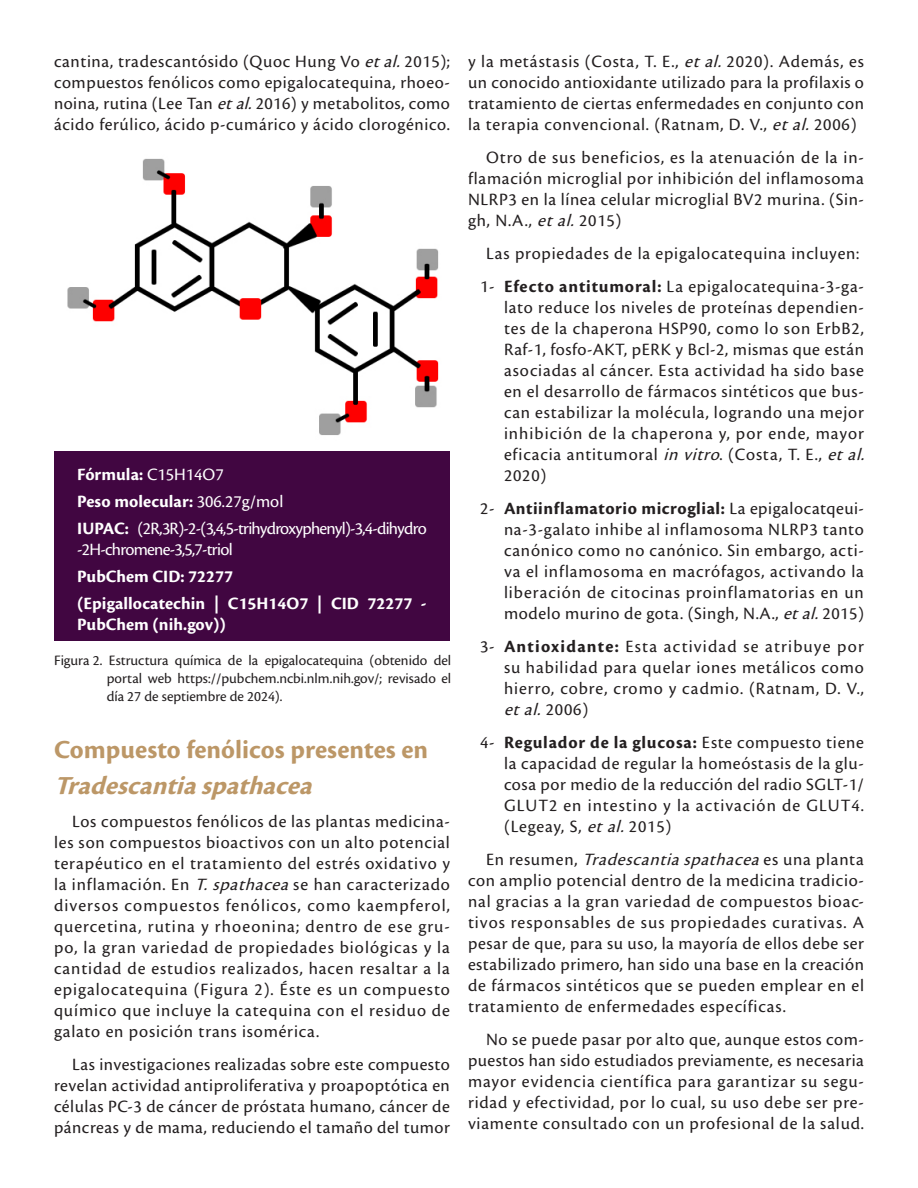
<style>
.page{position:relative;width:918px;height:1188px;background:#fff}
.page>*{position:absolute;margin:0;border:0;box-sizing:border-box;transform-origin:0 0}
.Título_1{font:700 27px "Cronos Pro";color:#bc9767}
.Título_1-2{font:italic 700 27px "Cronos Pro";color:#bc9767}
.Texto_independiente{font:18px/21px "Cronos Pro";letter-spacing:.045em;color:#231f20;text-align:justify}
.Texto_independiente-2{font:700 18px/21px "Cronos Pro";color:#fff}
.Texto_independiente-3{font:18px/21px "Cronos Pro";letter-spacing:-.04em;color:#fff}
.t1{font:15px/18px "Cronos Pro";color:#231f20;text-align:justify}
.s1{font-style:italic}
.s2{font-weight:400}
.s3{font-weight:700}
</style>
<div class="page">
<div style="left:54px;top:136px;width:396px;height:505px;background:#410641"></div>
<img style="left:54px;top:136px;width:396px;height:314px">
<p class="Texto_independiente" style="left:54px;top:51px;width:398px">cantina, tradescantósido (Quoc Hung Vo <span class="s1">etal.</span>2015); compuestos fenólicos como epigalocatequina, rhoeo&shy;noina, rutina (Lee Tan <span class="s1">etal.</span>2016) y metabolitos, como ácido ferúlico, ácido p-cumárico y ácido clorogénico.</p>
<p class="Texto_independiente-2" style="left:77px;top:464px;width:148px">Fórmula: <span class="s2">C15H14O7</span></p>
<p class="Texto_independiente-2" style="left:77px;top:491px;width:208px">Peso molecular: <span class="s2">306.27g/mol</span></p>
<p class="Texto_independiente-3" style="left:77px;top:518px;width:351px"><span class="s3">IUPAC:</span> (2R,3R)-2-(3,4,5-trihydroxyphenyl)-3,4-dihydro -2H-chromene-3,5,7-triol</p>
<p class="Texto_independiente-2" style="left:77px;top:566px;width:157px">PubChem CID: 72277</p>
<p class="Texto_independiente-2" style="left:77px;top:593px;width:351px">(Epigallocatechin | C15H14O7 | CID 72277 -<br>PubChem (nih.gov))</p>
<p class="t1" style="left:107px;top:652px;width:346px;text-indent:-52px">Figura 2. Estructura química de la epigalocatequina (obtenido del portal web https://pubchem.ncbi.nlm.nih.gov/; revisado el día 27 de septiembre de 2024).</p>
<p class="Título_1" style="left:54px;top:734px;width:376px">Compuesto fenólicos presentes en</p>
<p class="Título_1-2" style="left:54px;top:770px;width:267px">Tradescantiaspathacea</p>
<p class="Texto_independiente" style="left:54px;top:811px;width:398px;text-indent:18px">Los compuestos fenólicos de las plantas medicina&shy;les son compuestos bioactivos con un alto potencial terapéutico en el tratamiento del estrés oxidativo y la inflamación. En <span class="s1">T.spathacea</span>se han caracterizado diversos compuestos fenólicos, como kaempferol, quercetina, rutina y rhoeonina; dentro de ese gru&shy;po, la gran variedad de propiedades biológicas y la cantidad de estudios realizados, hacen resaltar a la epigalocatequina (Figura 2). Éste es un compuesto químico que incluye la catequina con el residuo de galato en posición trans isomérica.</p>
<p class="Texto_independiente" style="left:54px;top:1054px;width:398px;text-indent:18px">Las investigaciones realizadas sobre este compuesto revelan actividad antiproliferativa y proapoptótica en células PC-3 de cáncer de próstata humano, cáncer de páncreas y de mama, reduciendo el tamaño del tumor</p>
<p class="Texto_independiente" style="left:468px;top:51px;width:398px">y la metástasis (Costa, T. E., <span class="s1">etal.</span>2020). Además, es un conocido antioxidante utilizado para la profilaxis o tratamiento de ciertas enfermedades en conjunto con la terapia convencional. (Ratnam, D. V., <span class="s1">etal.</span>2006)</p>
<p class="Texto_independiente" style="left:468px;top:147px;width:398px;text-indent:18px">Otro de sus beneficios, es la atenuación de la in&shy;flamación microglial por inhibición del inflamosoma NLRP3 en la línea celular microglial BV2 murina. (Sin&shy;gh, N.A., <span class="s1">etal.</span>2015)</p>
<p class="Texto_independiente" style="left:486px;top:243px;width:375px">Las propiedades de la epigalocatequina incluyen:</p>
<p class="Texto_independiente" style="left:504px;top:276px;width:367px;text-align:left;text-indent:-24px">1- <span class="s3">Efecto antitumoral:</span> La epigalocatequina-3-ga&shy;lato reduce los niveles de proteínas dependien&shy;tes de la chaperona HSP90, como lo son ErbB2, Raf-1, fosfo-AKT, pERK y Bcl-2, mismas que están asociadas al cáncer. Esta actividad ha sido base en el desarrollo de fármacos sintéticos que bus&shy;can estabilizar la molécula, logrando una mejor inhibición de la chaperona y, por ende, mayor eficacia antitumoral <span class="s1">in vitro</span>. (Costa, T. E., <span class="s1">etal.<br></span>2020)</p>
<p class="Texto_independiente" style="left:504px;top:498px;width:362px;text-indent:-24px">2- <span class="s3">Antiinflamatorio microglial:</span> La epigalocatqeui&shy;na-3-galato inhibe al inflamosoma NLRP3 tanto canónico como no canónico. Sin embargo, acti&shy;va el inflamosoma en macrófagos, activando la liberación de citocinas proinflamatorias en un modelo murino de gota. (Singh, N.A., <span class="s1">etal.</span>2015)</p>
<p class="Texto_independiente" style="left:504px;top:636px;width:362px;text-indent:-24px">3- <span class="s3">Antioxidante:</span> Esta actividad se atribuye por su habilidad para quelar iones metálicos como hierro, cobre, cromo y cadmio. (Ratnam, D. V., <span class="s1">etal.</span>2006)</p>
<p class="Texto_independiente" style="left:504px;top:732px;width:362px;text-indent:-24px">4- <span class="s3">Regulador de la glucosa:</span> Este compuesto tiene la capacidad de regular la homeóstasis de la glu&shy;cosa por medio de la reducción del radio SGLT-1/ GLUT2 en intestino y la activación de GLUT4. (Legeay, S, <span class="s1">etal.</span>2015)</p>
<p class="Texto_independiente" style="left:468px;top:849px;width:398px;text-indent:18px">E n r e s u m e n , <span class="s1">Tradescantiaspathacea</span>e s u n a p l a n t a con amplio potencial dentro de la medicina tradicio&shy;nal gracias a la gran variedad de compuestos bioac&shy;tivos responsables de sus propiedades curativas. A pesar de que, para su uso, la mayoría de ellos debe ser estabilizado primero, han sido una base en la creación de fármacos sintéticos que se pueden emplear en el tratamiento de enfermedades específicas.</p>
<p class="Texto_independiente" style="left:468px;top:1029px;width:398px;text-indent:18px">No se puede pasar por alto que, aunque estos com&shy;puestos han sido estudiados previamente, es necesaria mayor evidencia científica para garantizar su segu&shy;ridad y efectividad, por lo cual, su uso debe ser pre&shy;viamente consultado con un profesional de la salud.</p>
</div>
